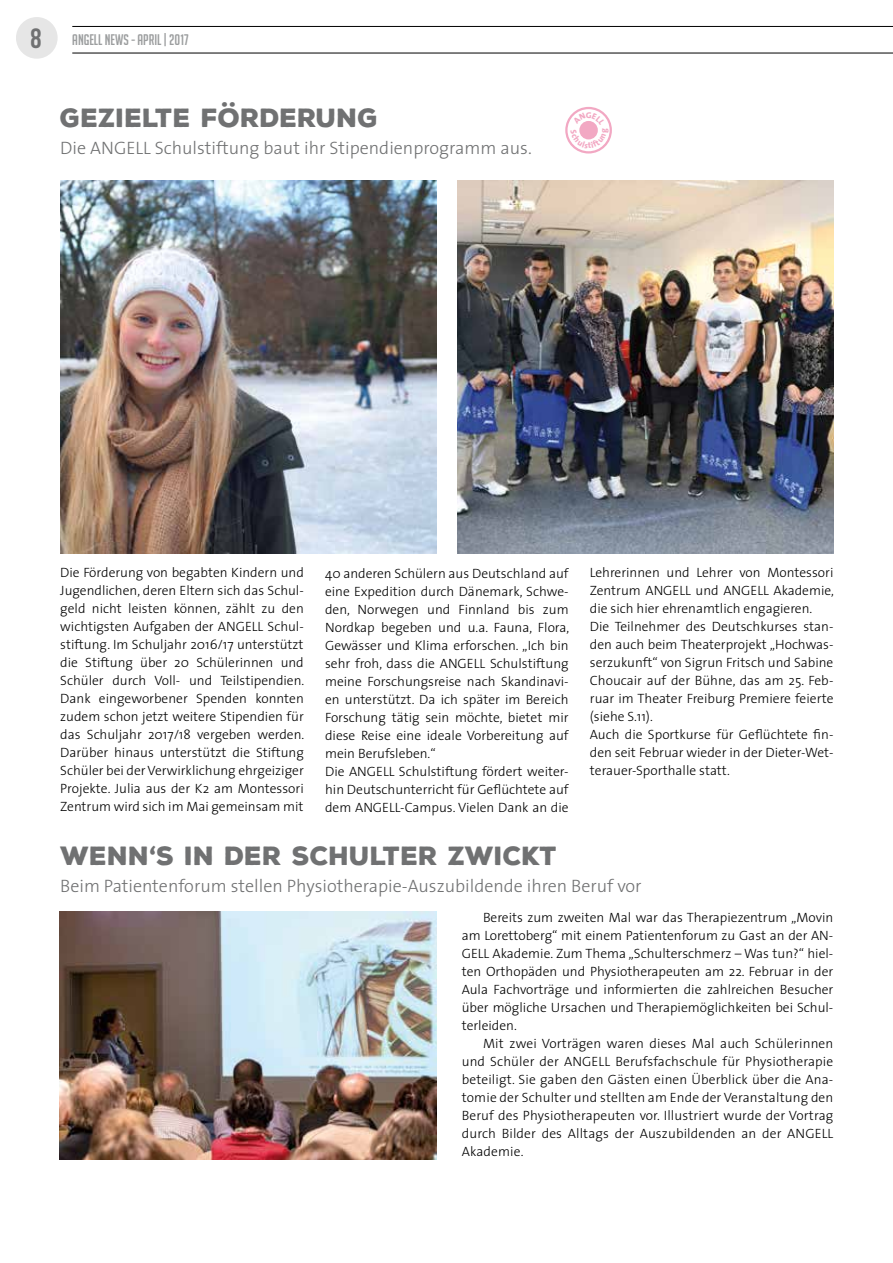
<style>
.page{position:relative;width:893px;height:1263px;background:#fff}
.page>*{position:absolute;margin:0;border:0;box-sizing:border-box;transform-origin:0 0}
.t1{font:900 25.5px "Nexa Rust Sans";color:#707172}
.t2{font:300 18px "The Sans";color:#707172}
.t3{font:15px "Big Noodle Titling";color:#9c9e9f}
.t4{font:300 13.5px/18px "The Sans";color:#000;text-align:justify}
.s1{font-family:"Bebas Neue";font-size:27.9px;color:#707172}
.s2{font-family:"The Sans Extra Bold Caps";font-weight:400}
</style>
<div class="page">
<hr style="left:72px;top:53px;width:821px;height:1px;background:#000">
<hr style="left:72px;top:26px;width:821px;height:1px;background:#000">
<div style="left:16px;top:17px;width:42px;height:42px;background:#e6e6e6;border-radius:50%"></div>
<img style="left:60px;top:181px;width:376px;height:373px">
<img style="left:60px;top:912px;width:376px;height:248px">
<img style="left:457px;top:181px;width:376px;height:373px">
<div style="left:565px;top:107px;width:47px;height:47px;border:2px solid #f2a8c3;border-radius:50%"></div>
<svg style="left:570px;top:112px;width:39px;height:36px"></svg>
<p class="t3" style="left:30px;top:32px;width:160px"><span class="s1">8</span> ANGELL NEWS - APRIL | 2017</p>
<h1 class="t1" style="left:60px;top:100px;width:319px">GEZIELTE FÖRDERUNG</h1>
<h2 class="t2" style="left:60px;top:136px;width:473px">Die ANGELL Schulstiftung baut ihr Stipendienprogramm aus.</h2>
<p class="t4" style="left:60px;top:563px;width:246px">Die Förderung von begabten Kindern und Jugendlichen, deren Eltern sich das Schul&shy;geld nicht leisten können, zählt zu den wichtigsten Aufgaben der ANGELL Schul&shy;stiftung. Im Schuljahr 2016/17 unterstützt die Stiftung über 20 Schülerinnen und Schüler durch Voll- und Teilstipendien.<br>Dank eingeworbener Spenden konnten zudem schon jetzt weitere Stipendien für das Schuljahr 2017/18 vergeben werden.<br>Darüber hinaus unterstützt die Stiftung Schüler bei der Verwirklichung ehrgeiziger Projekte. Julia aus der K2 am Montessori Zentrum wird sich im Mai gemeinsam mit</p>
<p class="t4" style="left:325px;top:564px;width:246px;text-align:left">40 anderen Schülern aus Deutschland auf eine Expedition durch Dänemark, Schwe&shy;den, Norwegen und Finnland bis zum Nordkap begeben und u.a. Fauna, Flora, Gewässer und Klima erforschen. „Ich bin sehr froh, dass die ANGELL Schulstiftung meine Forschungsreise nach Skandinavi&shy;en unterstützt. Da ich später im Bereich Forschung tätig sein möchte, bietet mir diese Reise eine ideale Vorbereitung auf mein Berufsleben.“<br>Die ANGELL Schulstiftung fördert weiter&shy;hin Deutschunterricht für Geflüchtete auf dem ANGELL-Campus. Vielen Dank an die</p>
<p class="t4" style="left:590px;top:563px;width:246px;text-align:left">Lehrerinnen und Lehrer von Montessori Zentrum ANGELL und ANGELL Akademie, die sich hier ehrenamtlich engagieren.<br>Die Teilnehmer des Deutschkurses stan&shy;den auch beim Theaterprojekt „Hochwas&shy;serzukunft“ von Sigrun Fritsch und Sabine Choucair auf der Bühne, das am 25. Feb&shy;ruar im Theater Freiburg Premiere feierte (siehe S.11).<br>Auch die Sportkurse für Geflüchtete fin&shy;den seit Februar wieder in der Dieter-Wet&shy;terauer-Sporthalle statt.</p>
<h1 class="t1" style="left:60px;top:838px;width:499px">WENN<span class="s2">‘</span>S IN DER SCHULTER ZWICKT</h1>
<h2 class="t2" style="left:60px;top:874px;width:583px">Beim Patientenforum stellen Physiotherapie-Auszubildende ihren Beruf vor</h2>
<p class="t4" style="left:462px;top:909px;width:373px;text-indent:21px">Bereits zum zweiten Mal war das Therapiezentrum „Movin am Lorettoberg“ mit einem Patientenforum zu Gast an der AN-GELL Akademie. Zum Thema „Schulterschmerz – Was tun?“ hiel&shy;ten Orthopäden und Physiotherapeuten am 22. Februar in der Aula Fachvorträge und informierten die zahlreichen Besucher über mögliche Ursachen und Therapiemöglichkeiten bei Schul&shy;terleiden.</p>
<p class="t4" style="left:462px;top:1035px;width:373px;text-indent:21px">Mit zwei Vorträgen waren dieses Mal auch Schülerinnen und Schüler der ANGELL Berufsfachschule für Physiotherapie beteiligt. Sie gaben den Gästen einen Überblick über die Ana&shy;tomie der Schulter und stellten am Ende der Veranstaltung den Beruf des Physiotherapeuten vor. Illustriert wurde der Vortrag durch Bilder des Alltags der Auszubildenden an der ANGELL Akademie.</p>
</div>
